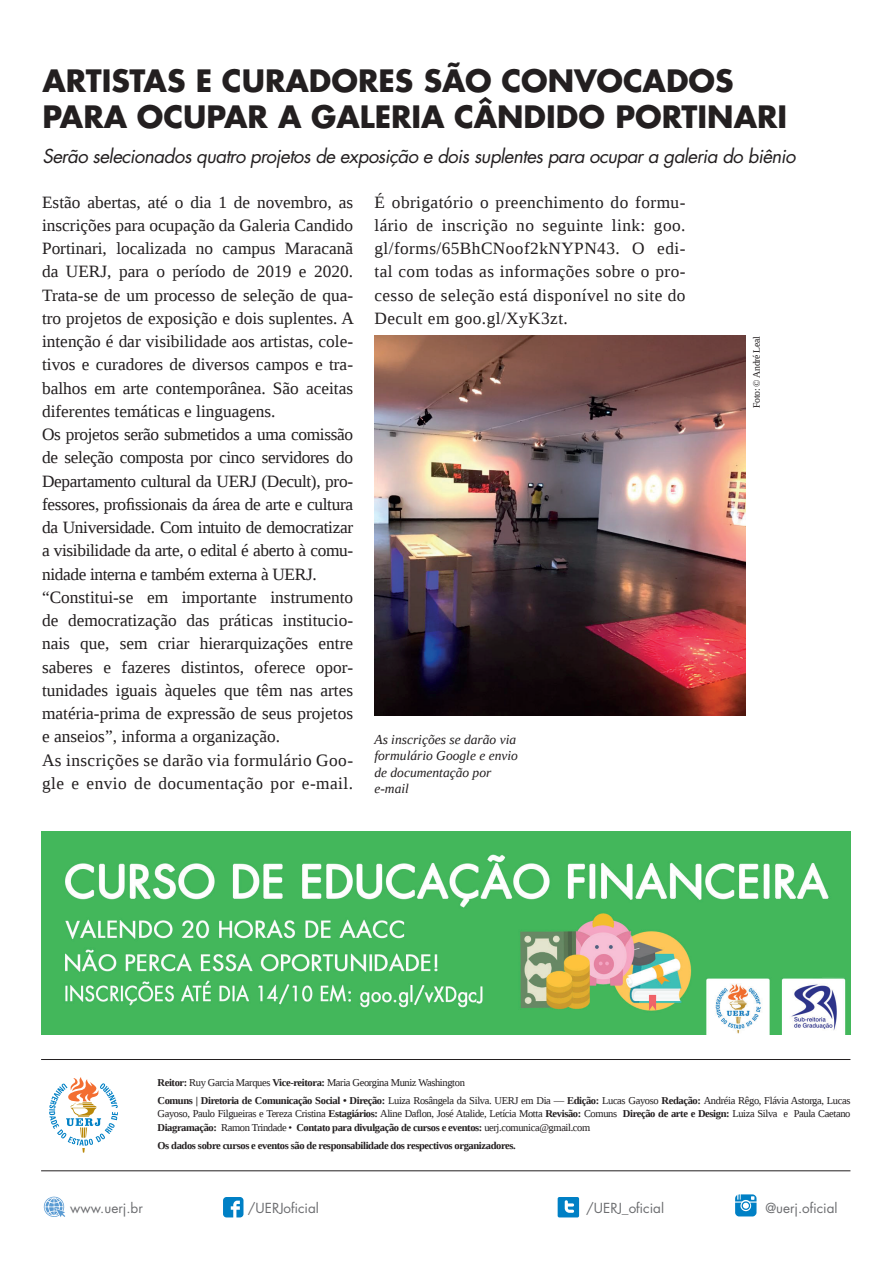
<style>
.page{position:relative;width:893px;height:1263px;background:#fff}
.page>*{position:absolute;margin:0;border:0;box-sizing:border-box;transform-origin:0 0}
.t1{font:700 30px/36px "Futura LT Pro";color:#231f20}
.t2{font:italic 18.75px "Futura LT Pro";letter-spacing:-.03em;color:#231f20}
.t3{font:17.25px/23.2px "Liberation Serif";color:#231f20}
.t4{font:italic 13.5px/16.2px "Liberation Serif";color:#231f20}
.t5{font:13.5px "Futura LT Pro";color:#6c6d70}
.t6{font:10.5px/17.7px "Liberation Serif";letter-spacing:-.035em;color:#231f20}
.t7{font:700 10.5px "Liberation Serif";letter-spacing:-.035em;color:#231f20}
.t8{font:9.75px "Liberation Serif";letter-spacing:-.025em;color:#231f20}
.s1{font-weight:700}
</style>
<div class="page">
<hr style="left:41px;top:1059px;width:809px;height:1px;background:#231f20">
<hr style="left:41px;top:1170px;width:809px;height:1px;background:#231f20">
<svg style="left:49px;top:1077px;width:69px;height:76px"></svg>
<svg style="left:44px;top:1196px;width:21px;height:21px"></svg>
<svg style="left:223px;top:1197px;width:20px;height:20px"></svg>
<svg style="left:558px;top:1197px;width:21px;height:20px"></svg>
<svg style="left:735px;top:1194px;width:21px;height:22px"></svg>
<img style="left:375px;top:336px;width:371px;height:380px">
<img style="left:41px;top:831px;width:809px;height:203px">
<h1 class="t1" style="left:43px;top:62px;width:746px">ARTISTAS E CURADORES SÃO CONVOCADOS<br>PARA OCUPAR A GALERIA CÂNDIDO PORTINARI</h1>
<p class="t2" style="left:43px;top:143px;width:755px">Serão selecionados quatro projetos de exposição e dois suplentes para ocupar a galeria do biênio</p>
<p class="t3" style="left:42px;top:190px;width:314px">Estão abertas, até o dia 1 de novembro, as inscrições para ocupação da Galeria Candido Portinari, localizada no campus Maracanã da UERJ, para o período de 2019 e 2020.<br>Trata-se de um processo de seleção de qua&shy;tro projetos de exposição e dois suplentes. A intenção é dar visibilidade aos artistas, cole&shy;tivos e curadores de diversos campos e tra&shy;balhos em arte contemporânea. São aceitas diferentes temáticas e linguagens.<br>Os projetos serão submetidos a uma comissão de seleção composta por cinco servidores do Departamento cultural da UERJ (Decult), pro&shy;fessores, profissionais da área de arte e cultura da Universidade. Com intuito de democratizar a visibilidade da arte, o edital é aberto à comu&shy;nidade interna e também externa à UERJ. “Constitui-se em importante instrumento de democratização das práticas institucio&shy;nais que, sem criar hierarquizações entre saberes e fazeres distintos, oferece opor&shy;tunidades iguais àqueles que têm nas artes matéria-prima de expressão de seus projetos e anseios”, informa a organização.<br>As inscrições se darão via formulário Goo&shy;gle e envio de documentação por e-mail.</p>
<p class="t3" style="left:374px;top:190px;width:313px;text-align:justify">É obrigatório o preenchimento do formu&shy;lário de inscrição no seguinte link: goo. gl/forms/65BhCNoof2kNYPN43. O edi&shy;tal com todas as informações sobre o pro&shy;cesso de seleção está disponível no site do Decult em goo.gl/XyK3zt.</p>
<p class="t4" style="left:374px;top:731px;width:145px">As inscrições se darão via formulário Google e envio de documentação por e-mail</p>
<p class="t8" style="left:750px;top:408px;width:74px;rotate:-90deg">Foto: © André Leal</p>
<p class="t6" style="left:157px;top:1073px;width:694px"><span class="s1">Reitor:</span> Ruy Garcia Marques <span class="s1">Vice-reitora:</span> Maria Georgina Muniz Washington<br><span class="s1">Comuns | Diretoria de Comunicação Social • Direção:</span> Luiza Rosângela da Silva. UERJ em Dia — <span class="s1">Edição:</span> Lucas Gayoso <span class="s1">Redação:</span> Andréia Rêgo, Flávia Astorga, Lucas</p>
<p class="t6" style="left:157px;top:1107px;width:694px;line-height:13.5px">Gayoso, Paulo Filgueiras e Tereza Cristina <span class="s1">Estagiários:</span> Aline Daflon, José Atalide, Letícia Motta <span class="s1">Revisão:</span> Comuns <span class="s1">Direção de arte e Design:</span> Luiza Silva e Paula Caetano<br><span class="s1">Diagramação:</span> Ramon Trindade • <span class="s1">Contato para divulgação de cursos e eventos:</span> uerj.comunica@gmail.com</p>
<p class="t7" style="left:157px;top:1138px;width:360px">Os dados sobre cursos e eventos são de responsabilidade dos respectivos organizadores.</p>
<p class="t5" style="left:70px;top:1198px;width:74px">www.uerj.br</p>
<p class="t5" style="left:248px;top:1198px;width:73px">/UERJoficial</p>
<p class="t5" style="left:586px;top:1198px;width:79px">/UERJ_oficial</p>
<p class="t5" style="left:765px;top:1198px;width:74px">@uerj.oficial</p>
</div>
